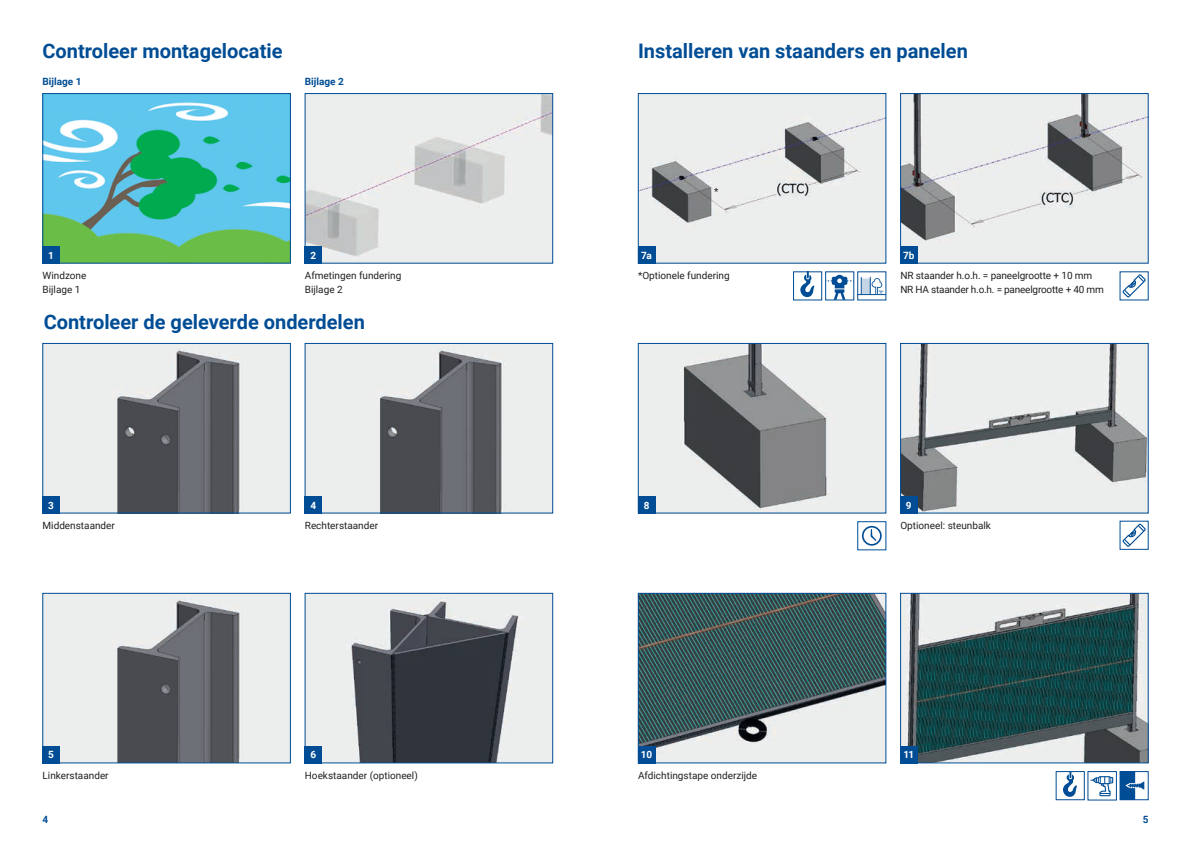
<style>
.page{position:relative;width:1191px;height:842px;background:#fff}
.page>*{position:absolute;margin:0;border:0;box-sizing:border-box;transform-origin:0 0}
.t1{font:700 20px "Roboto";color:#014d95}
.t2{font:10px/14px "Roboto";color:#231f20}
.t3{font:10px/14px "Roboto";letter-spacing:-.02em;color:#231f20}
.t4{font:700 10px "Roboto";color:#014d95}
.t5{font:700 10px "Roboto";letter-spacing:-.04em;color:#fff}
</style>
<div class="page">
<img style="left:45px;top:95px;width:244px;height:166px">
<div style="left:43px;top:93px;width:248px;height:170px;border:1px solid #014d95"></div>
<img style="left:640px;top:95px;width:244px;height:166px">
<div style="left:638px;top:93px;width:248px;height:170px;border:1px solid #014d95"></div>
<img style="left:45px;top:345px;width:244px;height:166px">
<div style="left:43px;top:343px;width:248px;height:170px;border:1px solid #014d95"></div>
<img style="left:640px;top:345px;width:244px;height:166px">
<div style="left:638px;top:343px;width:248px;height:170px;border:1px solid #014d95"></div>
<img style="left:45px;top:595px;width:244px;height:166px">
<div style="left:43px;top:593px;width:248px;height:170px;border:1px solid #014d95"></div>
<img style="left:640px;top:595px;width:244px;height:166px">
<div style="left:638px;top:593px;width:248px;height:170px;border:1px solid #014d95"></div>
<img style="left:307px;top:95px;width:244px;height:166px">
<div style="left:305px;top:93px;width:248px;height:170px;border:1px solid #014d95"></div>
<img style="left:902px;top:95px;width:244px;height:166px">
<div style="left:900px;top:93px;width:248px;height:170px;border:1px solid #014d95"></div>
<img style="left:307px;top:345px;width:244px;height:166px">
<div style="left:305px;top:343px;width:248px;height:170px;border:1px solid #014d95"></div>
<img style="left:902px;top:345px;width:244px;height:166px">
<div style="left:900px;top:343px;width:248px;height:170px;border:1px solid #014d95"></div>
<img style="left:307px;top:595px;width:244px;height:166px">
<div style="left:305px;top:593px;width:248px;height:170px;border:1px solid #014d95"></div>
<img style="left:902px;top:595px;width:244px;height:166px">
<div style="left:900px;top:593px;width:248px;height:170px;border:1px solid #014d95"></div>
<div style="left:43px;top:246px;width:17px;height:17px;background:#014d95"></div>
<div style="left:638px;top:246px;width:17px;height:17px;background:#014d95"></div>
<div style="left:43px;top:496px;width:17px;height:17px;background:#014d95"></div>
<div style="left:638px;top:496px;width:17px;height:17px;background:#014d95"></div>
<div style="left:43px;top:746px;width:17px;height:17px;background:#014d95"></div>
<div style="left:638px;top:746px;width:17px;height:17px;background:#014d95"></div>
<div style="left:305px;top:246px;width:17px;height:17px;background:#014d95"></div>
<div style="left:900px;top:246px;width:17px;height:17px;background:#014d95"></div>
<div style="left:305px;top:496px;width:17px;height:17px;background:#014d95"></div>
<div style="left:900px;top:496px;width:17px;height:17px;background:#014d95"></div>
<div style="left:305px;top:746px;width:17px;height:17px;background:#014d95"></div>
<div style="left:900px;top:746px;width:17px;height:17px;background:#014d95"></div>
<svg style="left:862px;top:526px;width:19px;height:20px"></svg>
<svg style="left:1121px;top:773px;width:23px;height:25px"></svg>
<div style="left:1119px;top:771px;width:29px;height:29px;border:1px solid #014d95"></div>
<svg style="left:1122px;top:523px;width:24px;height:24px"></svg>
<svg style="left:1122px;top:274px;width:24px;height:24px"></svg>
<svg style="left:1063px;top:773px;width:14px;height:24px"></svg>
<svg style="left:1090px;top:776px;width:23px;height:21px"></svg>
<svg style="left:827px;top:275px;width:59px;height:25px"></svg>
<div style="left:825px;top:272px;width:29px;height:28px;border:1px solid #014d95"></div>
<svg style="left:800px;top:274px;width:14px;height:23px"></svg>
<div style="left:793px;top:272px;width:29px;height:28px;border:1px solid #014d95"></div>
<h1 class="t1" style="left:43px;top:36px;width:241px">Controleer montagelocatie</h1>
<p class="t4" style="left:43px;top:74px;width:40px">Bijlage 1</p>
<p class="t4" style="left:305px;top:74px;width:40px">Bijlage 2</p>
<h1 class="t1" style="left:638px;top:36px;width:331px">Installeren van staanders en panelen</h1>
<p class="t2" style="left:714px;top:184px;width:6px">*</p>
<p class="t5" style="left:310px;top:248px;width:7px">2</p>
<p class="t5" style="left:903px;top:248px;width:13px">7b</p>
<p class="t5" style="left:48px;top:248px;width:7px">1</p>
<p class="t5" style="left:641px;top:248px;width:12px">7a</p>
<p class="t2" style="left:43px;top:268px;width:45px">Windzone<br>Bijlage 1</p>
<p class="t2" style="left:305px;top:268px;width:98px">Afmetingen fundering<br>Bijlage 2</p>
<h1 class="t1" style="left:44px;top:307px;width:323px">Controleer de geleverde onderdelen</h1>
<p class="t2" style="left:638px;top:268px;width:93px">*Optionele fundering</p>
<p class="t3" style="left:900px;top:268px;width:205px">NR staander h.o.h. = paneelgrootte + 10 mm<br>NR HA staander h.o.h. = paneelgrootte + 40 mm</p>
<p class="t5" style="left:48px;top:498px;width:7px">3</p>
<p class="t5" style="left:643px;top:498px;width:7px">8</p>
<p class="t5" style="left:310px;top:498px;width:7px">4</p>
<p class="t5" style="left:906px;top:498px;width:7px">9</p>
<p class="t2" style="left:43px;top:518px;width:74px">Middenstaander</p>
<p class="t2" style="left:305px;top:518px;width:75px">Rechterstaander</p>
<p class="t2" style="left:900px;top:518px;width:92px">Optioneel: steunbalk</p>
<p class="t5" style="left:48px;top:748px;width:7px">5</p>
<p class="t5" style="left:641px;top:748px;width:13px">10</p>
<p class="t5" style="left:310px;top:748px;width:7px">6</p>
<p class="t5" style="left:903px;top:748px;width:12px">11</p>
<p class="t2" style="left:305px;top:768px;width:114px">Hoekstaander (optioneel)</p>
<p class="t2" style="left:43px;top:768px;width:68px">Linkerstaander</p>
<p class="t2" style="left:638px;top:768px;width:121px">Afdichtingstape onderzijde</p>
<p class="t4" style="left:43px;top:812px;width:7px">4</p>
<p class="t4" style="left:1142px;top:812px;width:7px">5</p>
</div>
